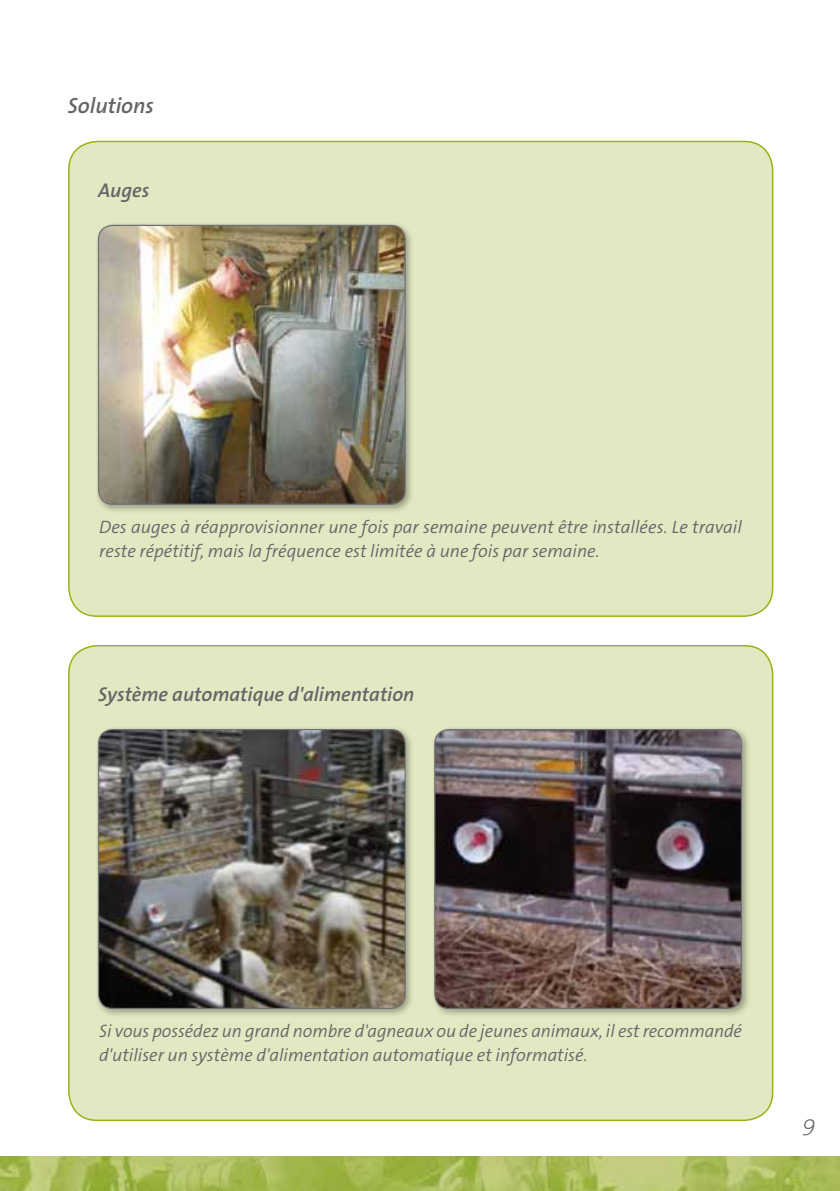
<style>
.page{position:relative;width:840px;height:1191px;background:#fff}
.page>*{position:absolute;margin:0;border:0;box-sizing:border-box;transform-origin:0 0}
.t1{font:italic 200 24px "The Sans B2";color:#646567}
.t2{font:italic 600 22px "The Sans B6";color:#646567}
.t3{font:italic 600 20px "The Sans B6";color:#646567}
.t4{font:italic 300 18px/24px "The Sans B4";color:#646567}
</style>
<div class="page">
<img style="left:0;top:1157px;width:839px;height:34px">
<div style="left:69px;top:141px;width:703px;height:475px;background:#e3e8c3;border-radius:28px"></div>
<div style="left:69px;top:645px;width:703px;height:475px;background:#e3e8c3;border-radius:28px"></div>
<div style="left:94px;top:221px;width:320px;height:293px;background:#000;opacity:.3"></div>
<img style="left:98px;top:225px;width:307px;height:279px">
<div style="left:98px;top:225px;width:307px;height:280px;border:1px solid #707172;border-radius:14px"></div>
<div style="left:94px;top:725px;width:320px;height:293px;background:#000;opacity:.3"></div>
<img style="left:98px;top:729px;width:307px;height:279px">
<div style="left:98px;top:729px;width:307px;height:280px;border:1px solid #707172;border-radius:14px"></div>
<div style="left:430px;top:725px;width:320px;height:293px;background:#000;opacity:.3"></div>
<img style="left:434px;top:729px;width:307px;height:279px">
<div style="left:434px;top:729px;width:307px;height:280px;border:1px solid #707172;border-radius:14px"></div>
<p class="t2" style="left:68px;top:94px;width:87px">Solutions</p>
<p class="t3" style="left:98px;top:179px;width:53px">Auges</p>
<p class="t4" style="left:99px;top:516px;width:644px">Des auges à réapprovisionner une fois par semaine peuvent être installées. Le travail reste répétitif, mais la fréquence est limitée à une fois par semaine.</p>
<p class="t3" style="left:98px;top:683px;width:317px">Système automatique d'alimentation</p>
<p class="t4" style="left:99px;top:1020px;width:644px">Si vous possédez un grand nombre d'agneaux ou de jeunes animaux, il est recommandé d'utiliser un système d'alimentation automatique et informatisé.</p>
<h1 class="t1" style="left:801px;top:1114px;width:15px">9</h1>
</div>
